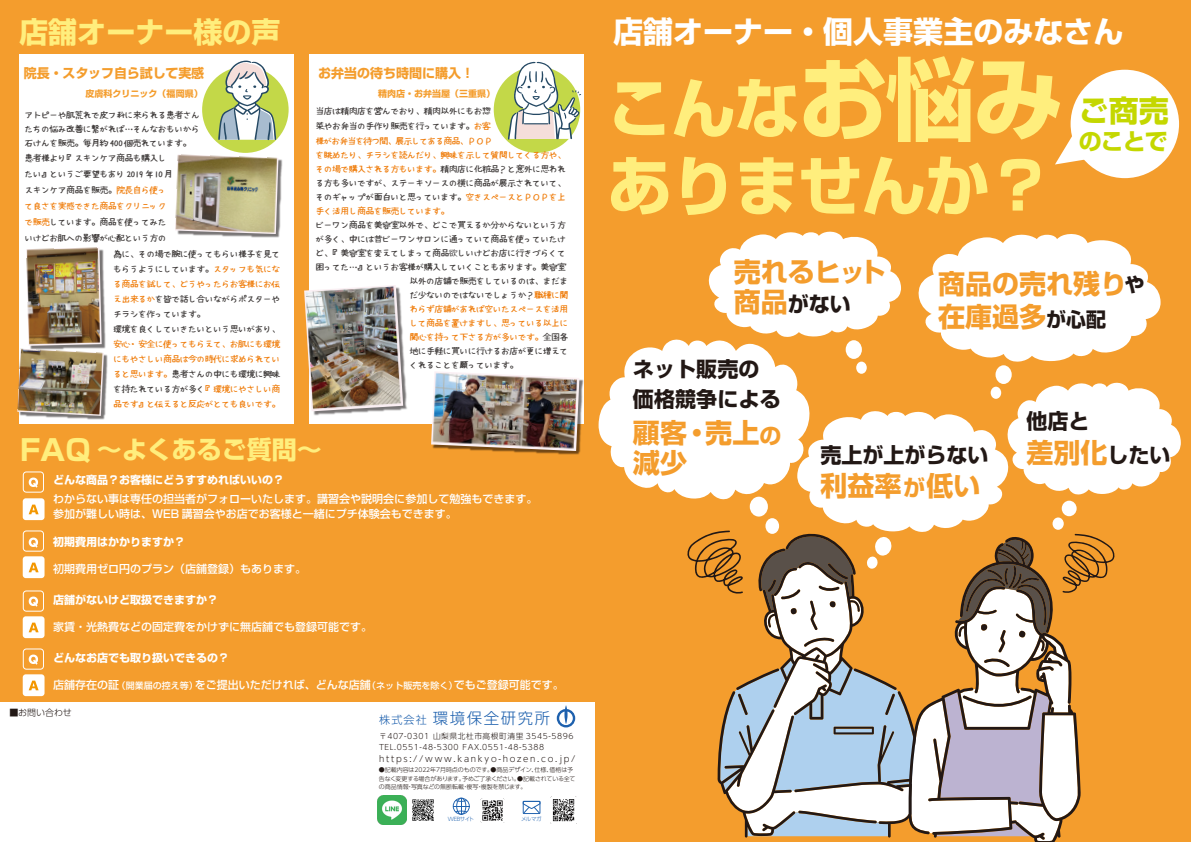
<style>
.page{position:relative;width:1191px;height:842px;background:#fff}
.page>*{position:absolute;margin:0;border:0;box-sizing:border-box;transform-origin:0 0}
.t1{font:700 65px/77.5px "Shin Go Pro";letter-spacing:-.025em;color:#ffee7d}
.t2{font:700 30px "Shin Go Pro";color:#fff}
.t3{font:700 30px "Shin Go Pro";color:#c4d700}
.t4{font:700 29px "Shin Go Pro";color:#ffee7d}
.t5{font:700 27px/30px "Shin Go Pro";color:#f49d2d}
.t6{font:700 25px "Shin Go Pro";color:#ffee7d}
.t7{font:700 23px "Shin Go Pro";color:#c4d700}
.t8{font:700 21px/30px "Shin Go Pro";color:#221815}
.t9{font:300 15.4px "UD Shin Go Pr 6 N";letter-spacing:.105em;color:#1e61ae}
.t10{font:700 13px "Shin Go Pro";letter-spacing:-.01em;color:#f49d2d}
.t11{font:500 11px/15px "Shin Go Pro";color:#fff}
.t12{font:700 11px "Shin Go Pro";color:#fff}
.t13{font:700 9px "Shin Go Pro";color:#f49d2d}
.t14{font:300 9px "UD Shin Go Pr 6 N";letter-spacing:-.01em;color:#221815}
.t15{font:300 8.6px "UD Shin Go Pr 6 N";letter-spacing:.2em;color:#221815}
.t16{font:8.5px/14px "Hanazome Font";letter-spacing:-.02em;color:#3e3a39;text-align:justify}
.t17{font:8.5px/14px "Hanazome Font";letter-spacing:-.02em;color:#ef7c0a;text-align:justify}
.t18{font:300 7.7px/11.1px "UD Shin Go Pr 6 N";letter-spacing:.075em;color:#221815}
.t19{font:300 6px/8.6px "UD Shin Go Pr 6 N";letter-spacing:-.02em;color:#221815}
.t20{font:300 5.3px "UD Shin Go Pr 6 N";letter-spacing:-.055em;color:#1e61ae}
.s1{color:#ef7c0a}
.s2{color:#3e3a39}
.s3{font-size:29px}
.s4{font-size:9px}
.s5{font-size:11.1px}
.s6{font-size:90px}
.s7{font-size:25px}
.s8{font-size:27px;color:#f49d2d}
.s9{font-size:20px;color:#221815}
.s10{font-size:22px}
.s11{font-size:21px;color:#221815}
</style>
<div class="page">
<div style="left:596px;top:0;width:595px;height:842px;background:#f49d2d"></div>
<div style="left:0;top:0;width:599px;height:701px;background:#f49d2d"></div>
<div style="left:19px;top:54px;width:275px;height:370px;background:#fff"></div>
<div style="left:309px;top:54px;width:275px;height:370px;background:#fff"></div>
<div style="left:202px;top:66px;width:87px;height:87px;background:#c3d848;border-radius:50%"></div>
<div style="left:494px;top:66px;width:86px;height:87px;background:#c3d848;border-radius:50%"></div>
<img style="left:313px;top:345px;width:94px;height:71px">
<img style="left:304px;top:285px;width:99px;height:126px">
<img style="left:30px;top:249px;width:76px;height:100px">
<img style="left:26px;top:247px;width:76px;height:99px">
<img style="left:26px;top:354px;width:82px;height:66px">
<img style="left:17px;top:349px;width:87px;height:67px">
<img style="left:178px;top:159px;width:105px;height:79px">
<img style="left:175px;top:154px;width:103px;height:80px">
<svg style="left:598px;top:339px;width:200px;height:159px;fill:#fff"></svg>
<svg style="left:918px;top:234px;width:242px;height:128px"></svg>
<svg style="left:708px;top:231px;width:193px;height:106px"></svg>
<svg style="left:557px;top:705px;width:18px;height:22px"></svg>
<img style="left:377px;top:795px;width:29px;height:29px">
<svg style="left:523px;top:801px;width:17px;height:13px"></svg>
<svg style="left:453px;top:798px;width:17px;height:17px"></svg>
<img style="left:481px;top:798px;width:24px;height:23px">
<img style="left:550px;top:797px;width:25px;height:26px">
<img style="left:412px;top:799px;width:22px;height:22px">
<div style="left:845px;top:340px;width:17px;height:19px;background:#fff;border-radius:50%"></div>
<div style="left:856px;top:362px;width:10px;height:12px;background:#fff;border-radius:50%"></div>
<div style="left:995px;top:365px;width:16px;height:19px;background:#fff;border-radius:50%"></div>
<svg style="left:686px;top:382px;width:494px;height:459px"></svg>
<div style="left:1070px;top:70px;width:109px;height:108px;background:#fff;border-radius:50%"></div>
<svg style="left:1055px;top:124px;width:33px;height:40px"></svg>
<div style="left:23px;top:471px;width:21px;height:22px;border:1px solid #fff;border-radius:3px"></div>
<svg style="left:29px;top:477px;width:9px;height:11px"></svg>
<div style="left:23px;top:498px;width:22px;height:22px;background:#fff;border-radius:3px"></div>
<svg style="left:29px;top:505px;width:10px;height:9px"></svg>
<div style="left:23px;top:530px;width:21px;height:22px;border:1px solid #fff;border-radius:3px"></div>
<svg style="left:29px;top:537px;width:9px;height:11px"></svg>
<div style="left:23px;top:556px;width:22px;height:22px;background:#fff;border-radius:3px"></div>
<svg style="left:29px;top:563px;width:10px;height:9px"></svg>
<div style="left:23px;top:590px;width:21px;height:22px;border:1px solid #fff;border-radius:3px"></div>
<svg style="left:29px;top:596px;width:9px;height:11px"></svg>
<div style="left:23px;top:616px;width:22px;height:22px;background:#fff;border-radius:3px"></div>
<svg style="left:29px;top:623px;width:10px;height:9px"></svg>
<div style="left:23px;top:648px;width:21px;height:22px;border:1px solid #fff;border-radius:3px"></div>
<svg style="left:29px;top:654px;width:9px;height:11px"></svg>
<div style="left:23px;top:674px;width:22px;height:22px;background:#fff;border-radius:3px"></div>
<svg style="left:29px;top:681px;width:10px;height:9px"></svg>
<svg style="left:508px;top:61px;width:73px;height:79px"></svg>
<svg style="left:218px;top:60px;width:59px;height:80px"></svg>
<img style="left:492px;top:379px;width:92px;height:76px">
<img style="left:431px;top:372px;width:148px;height:79px">
<h3 class="t4" style="left:19px;top:9px;width:262px">店舗オーナー様の声</h3>
<h3 class="t10" style="left:24px;top:63px;width:182px">院長・スタッフ自ら試して実感</h3>
<p class="t13" style="left:86px;top:86px;width:119px">皮膚科クリニック（福岡県）</p>
<p class="t16" style="left:25px;top:108px;width:177px">アトピーや肌荒れで皮フ科に来られる患者さんたちの悩み改善に繋がれば…そんなおもいから石けんを販売。毎月約 400 個売れています。</p>
<p class="t16" style="left:25px;top:150px;width:149px;line-height:16px;text-align:left">患者様より『スキンケア商品も購入したい』というご要望もあり 2019 年10 月スキンケア商品を販売。<span class="s1">院長自ら使って良さを実感できた商品をクリニックで販売</span>しています。商品を使ってみたいけどお肌への影響が心配という方の</p>
<p class="t16" style="left:113px;top:246px;width:168px;line-height:15px;text-align:left">為に、その場で腕に使ってもらい様子を見てもらうようにしています。<span class="s1">スタッフも気になる商品を試して、どうやったらお客様にお伝え出来るか</span>を皆で話し合いながらポスターやチラシを作っています。<br>環境を良くしていきたいという思いがあり、</p>
<p class="t17" style="left:113px;top:336px;width:168px;line-height:15px">安心・安全に使ってもらえて、お肌にも環境にもやさしい商品は今の時代に求められていると思います。<span class="s2">患者さんの中にも環境に興味を持たれている方が多く</span>『環境にやさしい商品です』と伝えると反応がとても良いです。</p>
<h3 class="t10" style="left:318px;top:63px;width:157px">お弁当の待ち時間に購入！</h3>
<p class="t13" style="left:378px;top:86px;width:118px">精肉店・お弁当屋（三重県）</p>
<p class="t16" style="left:316px;top:104px;width:178px;line-height:15px;text-align:left">当店は精肉店を営んでおり、精肉以外にもお惣菜やお弁当の手作り販売を行っています。<span class="s1">お客様がお弁当を待つ間、展示してある商品、ＰＯＰ</span></p>
<p class="t17" style="left:316px;top:148px;width:252px">を眺めたり、チラシを読んだり、興味を示して質問してくる方や、その場で購入される方もいます。<span class="s2">精肉店に化粧品？と意外に思われる方も多いですが、ステーキソースの横に商品が展示されていて、そのギャップが面白いと思っています。</span>空きスペースとＰＯＰを上手く活用し商品を販売しています。</p>
<p class="t16" style="left:316px;top:218px;width:252px">ビーワン商品を美容室以外で、どこで買えるか分からないという方が多く、中には昔ビーワンサロンに通っていて商品を使っていたけど、『美容室を変えてしまって商品欲しいけどお店に行きづらくて困ってた…』というお客様が購入していくこともあります。美容室</p>
<p class="t16" style="left:410px;top:274px;width:160px">以外の店舗で販売をしているのは、まだまだ少ないのではないでしょうか？<span class="s1">職種に関わらず店舗があれば空いたスペースを活用して商品を置けますし、思っている以上に関心を持って下さる方が多いです。</span>全国各地に手軽に買いに行けるお店が更に増えてくれることを願っています。</p>
<h3 class="t6" style="left:20px;top:430px;width:303px"><span class="s3">FAQ</span> ～よくあるご質問～</h3>
<p class="t12" style="left:53px;top:471px;width:232px">どんな商品？お客様にどうすすめればいいの？</p>
<p class="t11" style="left:53px;top:490px;width:485px">わからない事は専任の担当者がフォローいたします。講習会や説明会に参加して勉強もできます。参加が難しい時は、WEB 講習会やお店でお客様と一緒にプチ体験会もできます。</p>
<p class="t12" style="left:53px;top:533px;width:133px">初期費用はかかりますか？</p>
<p class="t11" style="left:53px;top:560px;width:254px">初期費用ゼロ円のプラン（店舗登録）もあります。</p>
<p class="t12" style="left:53px;top:591px;width:166px">店舗がないけど取扱できますか？</p>
<p class="t11" style="left:53px;top:618px;width:320px">家賃・光熱費などの固定費をかけずに無店舗でも登録可能です。</p>
<p class="t12" style="left:53px;top:649px;width:177px">どんなお店でも取り扱いできるの？</p>
<p class="t11" style="left:53px;top:676px;width:512px">店舗存在の証<span class="s4">（開業届の控え等）</span>をご提出いただければ、どんな店舗<span class="s4">（ネット販売を除く）</span>でもご登録可能です。</p>
<p class="t14" style="left:9px;top:705px;width:64px">■お問い合わせ</p>
<h3 class="t9" style="left:379px;top:706px;width:173px"><span class="s5">株式会社</span>環境保全研究所</h3>
<p class="t18" style="left:379px;top:730px;width:196px">〒407-0301 山梨県北杜市高根町清里 3545-5896<br>TEL.0551-48-5300 FAX.0551-48-5388</p>
<p class="t15" style="left:379px;top:752px;width:198px">https://www.kankyo-hozen.co.jp/</p>
<p class="t19" style="left:379px;top:765px;width:198px">●記載内容は2022年7月時点のものです。●商品デザイン、仕様、価格は予告なく変更する場合があります。予めご了承ください。●記載されている全ての商品情報・写真などの無断転載・複写・複製を禁じます。</p>
<p class="t20" style="left:448px;top:815px;width:28px">WEBサイト</p>
<p class="t20" style="left:521px;top:815px;width:22px">メルマガ</p>
<h2 class="t2" style="left:613px;top:8px;width:511px">店舗オーナー・個人事業主のみなさん</h2>
<h1 class="t1" style="left:607px;top:63px;width:457px">こんな<span class="s6">お悩み</span>ありませんか？</h1>
<h2 class="t3" style="left:1078px;top:86px;width:91px">ご商売</h2>
<h3 class="t7" style="left:1078px;top:123px;width:90px">のことで</h3>
<h3 class="t5" style="left:734px;top:254px;width:153px">売れるヒ<span class="s7">ッ</span>ト</h3>
<h3 class="t8" style="left:734px;top:287px;width:119px"><span class="s8">商品</span>がない</h3>
<h3 class="t5" style="left:938px;top:265px;width:208px;line-height:33px">商品の売れ残り<span class="s9">や</span>在庫過多<span class="s9">が心配</span></h3>
<h3 class="t8" style="left:633px;top:352px;width:149px">ネット販売の価格競争による</h3>
<h3 class="t5" style="left:633px;top:414px;width:150px">顧客・売上<span class="s10">の</span>減少</h3>
<h3 class="t8" style="left:820px;top:437px;width:169px">売上が上がらない</h3>
<h3 class="t5" style="left:820px;top:468px;width:161px">利益率<span class="s10">が</span>低い</h3>
<h3 class="t8" style="left:1026px;top:403px;width:64px">他店と</h3>
<h3 class="t5" style="left:1026px;top:435px;width:145px">差別化<span class="s11">したい</span></h3>
</div>
